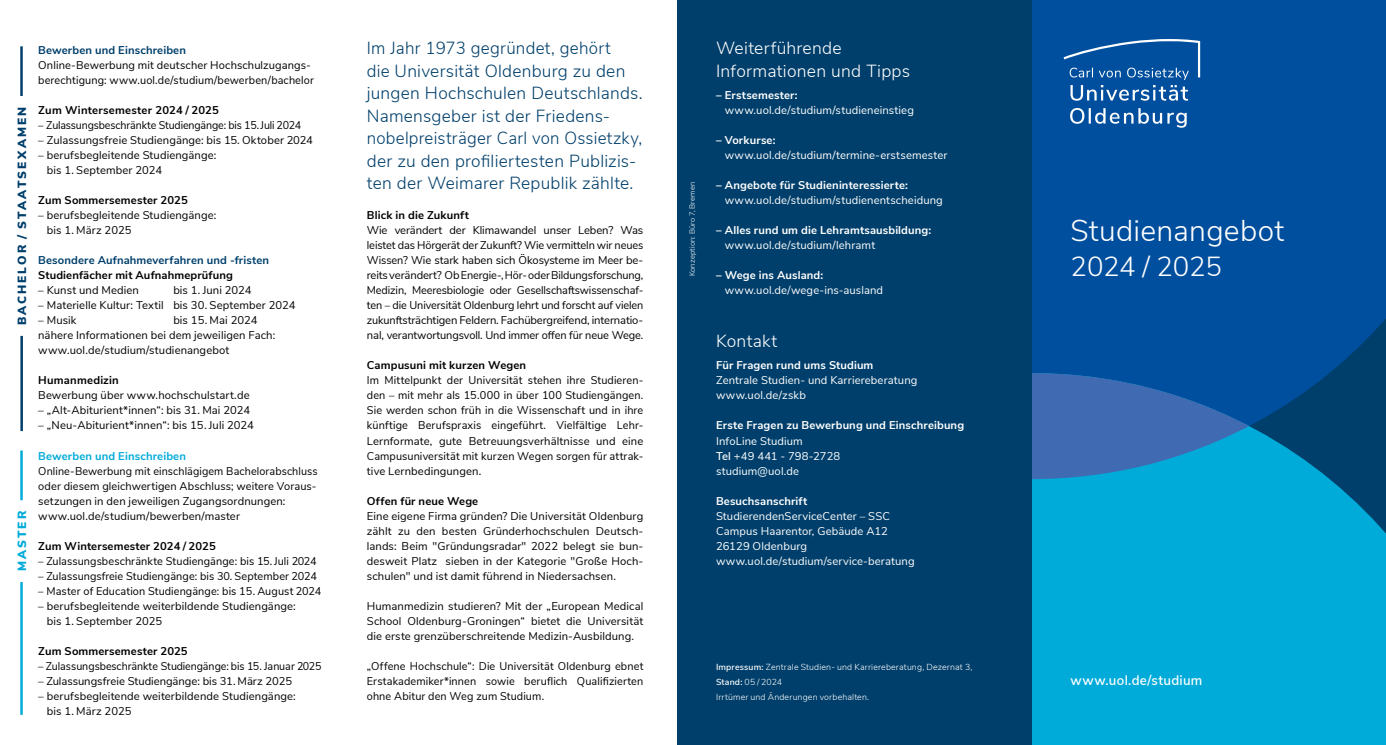
<style>
.page{position:relative;width:1386px;height:745px;background:#fff}
.page>*{position:absolute;margin:0;border:0;box-sizing:border-box;transform-origin:0 0}
.t1{font:300 30px "Nunito Sans";letter-spacing:.01em;color:#fff}
.t2{font:300 27.5px "Nunito Sans";letter-spacing:-.005em;color:#fff}
.t3{font:300 17.5px/22.5px "Nunito Sans";letter-spacing:.015em;color:#003f6b}
.t4{font:300 17.5px/22.5px "Nunito Sans";letter-spacing:.015em;color:#fff}
.t5{font:600 13.75px "Nunito Sans";letter-spacing:.02em;color:#fff}
.t6{font:900 11.88px "Nunito Sans";letter-spacing:.17em;color:#003f6b}
.t7{font:900 11.88px "Nunito Sans";letter-spacing:.175em;color:#00abd9}
.t8{font:11.25px/15px "Nunito Sans";letter-spacing:.01em;color:#000}
.t9{font:11.25px/15px "Nunito Sans";letter-spacing:.01em;color:#fff}
.t10{font:11.25px/15px "Nunito Sans";letter-spacing:.01em;color:#000;scale:.96 1}
.t11{font:700 11.25px "Nunito Sans";letter-spacing:.01em;color:#000}
.t12{font:700 11.25px "Nunito Sans";letter-spacing:.01em;color:#fff}
.t13{font:700 11.25px "Nunito Sans";letter-spacing:.01em;color:#003f6b}
.t14{font:11.25px "Nunito Sans";letter-spacing:-.015em;color:#000;scale:.96 1}
.t15{font:700 11.25px "Nunito Sans";letter-spacing:.015em;color:#00abd9}
.t16{font:300 8.75px/15px "Nunito Sans";letter-spacing:.02em;color:#fff}
.t17{font:300 7.5px "Nunito Sans";letter-spacing:.025em;color:#fff}
.s1{font-weight:600}
</style>
<div class="page">
<div style="left:1031px;top:0;width:354px;height:373px;background:#004f9e"></div>
<svg style="left:1031px;top:373px;width:354px;height:371px;fill:#00abd9"></svg>
<svg style="left:1031px;top:373px;width:218px;height:106px"></svg>
<div style="left:677px;top:0;width:354px;height:744px;background:#003f6b"></div>
<svg style="left:1070px;top:108px;width:116px;height:20px"></svg>
<svg style="left:1063px;top:39px;width:137px;height:62px"></svg>
<hr style="left:20px;top:581px;width:3px;height:133px;background:#00abd9">
<hr style="left:20px;top:335px;width:3px;height:96px;background:#003f6b">
<hr style="left:20px;top:450px;width:3px;height:50px;background:#00abd9">
<hr style="left:20px;top:46px;width:3px;height:50px;background:#003f6b">
<p class="t6" style="left:13px;top:325px;width:220px;rotate:-90deg">BACHELOR / STAATSEXAMEN</p>
<p class="t7" style="left:13px;top:571px;width:62px;rotate:-90deg">MASTER</p>
<p class="t13" style="left:38px;top:42px;width:149px">Bewerben und Einschreiben</p>
<p class="t8" style="left:38px;top:57px;width:277px">Online-Bewerbung mit deutscher Hochschulzugangs&shy;berechtigung: www.uol.de/studium/bewerben/bachelor</p>
<p class="t11" style="left:38px;top:102px;width:182px">Zum Wintersemester 2024 / 2025</p>
<p class="t14" style="left:38px;top:117px;width:275px">– Zulassungsbeschränkte Studiengänge: bis 15. Juli 2024</p>
<p class="t8" style="left:38px;top:132px;width:276px">– Zulassungsfreie Studiengänge: bis 15. Oktober 2024</p>
<p class="t8" style="left:47px;top:147px;width:171px;text-indent:-9px">– berufsbegleitende Studiengänge: bis 1. September 2024</p>
<p class="t11" style="left:38px;top:192px;width:151px">Zum Sommersemester 2025</p>
<p class="t8" style="left:47px;top:207px;width:171px;text-indent:-9px">– berufsbegleitende Studiengänge: bis 1. März 2025</p>
<p class="t13" style="left:38px;top:252px;width:232px">Besondere Aufnahmeverfahren und -fristen</p>
<p class="t11" style="left:38px;top:267px;width:196px">Studienfächer mit Aufnahmeprüfung</p>
<p class="t8" style="left:38px;top:282px;width:102px">– Kunst und Medien</p>
<p class="t8" style="left:173px;top:282px;width:80px">bis 1. Juni 2024</p>
<p class="t8" style="left:38px;top:297px;width:259px">– Materielle Kultur: Textil bis 30. September 2024</p>
<p class="t8" style="left:38px;top:312px;width:40px">– Musik</p>
<p class="t8" style="left:38px;top:312px;width:238px;text-indent:135px">bis 15. Mai 2024 nähere Informationen bei dem jeweiligen Fach: www.uol.de/studium/studienangebot</p>
<p class="t11" style="left:38px;top:372px;width:82px">Humanmedizin</p>
<p class="t8" style="left:38px;top:387px;width:213px">Bewerbung über www.hochschulstart.de</p>
<p class="t8" style="left:38px;top:402px;width:213px">– „Alt-Abiturient*innen“: bis 31. Mai 2024</p>
<p class="t8" style="left:38px;top:417px;width:217px">– „Neu-Abiturient*innen“: bis 15. Juli 2024</p>
<p class="t15" style="left:38px;top:447px;width:149px">Bewerben und Einschreiben</p>
<p class="t10" style="left:38px;top:462px;width:292px">Online-Bewerbung mit einschlägigem Bachelorabschluss oder diesem gleichwertigen Abschluss; weitere Voraus&shy;setzungen in den jeweiligen Zugangsordnungen: www.uol.de/studium/bewerben/master</p>
<p class="t11" style="left:38px;top:537px;width:179px">Zum Wintersemester 2024 / 2025</p>
<p class="t8" style="left:38px;top:552px;width:280px">– Zulassungsbeschränkte Studiengänge: bis 15. Juli 2024</p>
<p class="t8" style="left:38px;top:567px;width:280px">– Zulassungsfreie Studiengänge: bis 30. September 2024</p>
<p class="t8" style="left:38px;top:582px;width:284px">– Master of Education Studiengänge: bis 15. August 2024</p>
<p class="t8" style="left:47px;top:597px;width:250px;text-indent:-9px">– berufsbegleitende weiterbildende Studiengänge: bis 1. September 2025</p>
<p class="t11" style="left:38px;top:642px;width:151px">Zum Sommersemester 2025</p>
<p class="t10" style="left:38px;top:657px;width:296px">– Zulassungsbeschränkte Studiengänge: bis 15. Januar 2025</p>
<p class="t8" style="left:38px;top:672px;width:255px">– Zulassungsfreie Studiengänge: bis 31. März 2025</p>
<p class="t8" style="left:47px;top:687px;width:250px;text-indent:-9px">– berufsbegleitende weiterbildende Studiengänge: bis 1. März 2025</p>
<p class="t3" style="left:367px;top:36px;width:277px">Im Jahr 1973 gegründet, gehört<br>die Universität Oldenburg zu den jungen Hochschulen Deutschlands.<br>Namensgeber ist der Friedens&shy;nobelpreisträger Carl von Ossietzky, der zu den profiliertesten Publizis&shy;ten der Weimarer Republik zählte.</p>
<p class="t11" style="left:367px;top:207px;width:103px">Blick in die Zukunft</p>
<p class="t8" style="left:367px;top:222px;width:278px;text-align:justify">Wie verändert der Klimawandel unser Leben? Was leistet das Hörgerät der Zukunft? Wie vermitteln wir neues Wissen? Wie stark haben sich Ökosysteme im Meer be&shy;reits verändert? Ob Energie-, Hör- oder Bildungsforschung, Medizin, Meeresbiologie oder Gesellschaftswissenschaf&shy;ten – die Universität Oldenburg lehrt und forscht auf vielen zukunftsträchtigen Feldern. Fachübergreifend, internatio&shy;nal, verantwortungsvoll. Und immer offen für neue Wege.</p>
<p class="t11" style="left:367px;top:357px;width:161px">Campusuni mit kurzen Wegen</p>
<p class="t8" style="left:367px;top:372px;width:278px;text-align:justify">Im Mittelpunkt der Universität stehen ihre Studieren&shy;den – mit mehr als 15.000 in über 100 Studiengängen.<br>Sie werden schon früh in die Wissenschaft und in ihre künftige Berufspraxis eingeführt. Vielfältige Lehr-Lernformate, gute Betreuungsverhältnisse und eine Campusuniversität mit kurzen Wegen sorgen für attrak&shy;tive Lernbedingungen.</p>
<p class="t11" style="left:367px;top:492px;width:113px">Offen für neue Wege</p>
<p class="t8" style="left:367px;top:507px;width:278px;text-align:justify">Eine eigene Firma gründen? Die Universität Oldenburg zählt zu den besten Gründerhochschulen Deutsch&shy;lands: Beim "Gründungsradar" 2022 belegt sie bun&shy;desweit Platz sieben in der Kategorie "Große Hoch&shy;schulen" und ist damit führend in Niedersachsen.</p>
<p class="t8" style="left:367px;top:597px;width:278px;text-align:justify">Humanmedizin studieren? Mit der „European Medical School Oldenburg-Groningen“ bietet die Universität die erste grenzüberschreitende Medizin-Ausbildung.</p>
<p class="t8" style="left:367px;top:657px;width:278px;text-align:justify">„Offene Hochschule“: Die Universität Oldenburg ebnet Erstakademiker*innen sowie beruflich Qualifizierten ohne Abitur den Weg zum Studium.</p>
<p class="t17" style="left:687px;top:276px;width:96px;rotate:-90deg">Konzeption: Büro 7, Bremen</p>
<h3 class="t4" style="left:716px;top:36px;width:196px">Weiterführende<br>Informationen und Tipps</h3>
<p class="t12" style="left:716px;top:87px;width:83px">– Erstsemester:</p>
<p class="t9" style="left:724px;top:102px;width:191px">www.uol.de/studium/studieneinstieg</p>
<p class="t12" style="left:716px;top:132px;width:61px">– Vorkurse:</p>
<p class="t9" style="left:724px;top:147px;width:224px">www.uol.de/studium/termine-erstsemester</p>
<p class="t12" style="left:716px;top:177px;width:193px">– Angebote für Studieninteressierte:</p>
<p class="t9" style="left:724px;top:192px;width:220px">www.uol.de/studium/studienentscheidung</p>
<p class="t12" style="left:716px;top:222px;width:217px">– Alles rund um die Lehramtsausbildung:</p>
<p class="t9" style="left:724px;top:237px;width:152px">www.uol.de/studium/lehramt</p>
<p class="t12" style="left:716px;top:267px;width:109px">– Wege ins Ausland:</p>
<p class="t9" style="left:724px;top:282px;width:160px">www.uol.de/wege-ins-ausland</p>
<h3 class="t4" style="left:716px;top:328px;width:63px">Kontakt</h3>
<p class="t12" style="left:716px;top:357px;width:159px">Für Fragen rund ums Studium</p>
<p class="t9" style="left:716px;top:372px;width:203px">Zentrale Studien- und Karriereberatung www.uol.de/zskb</p>
<p class="t12" style="left:716px;top:417px;width:250px">Erste Fragen zu Bewerbung und Einschreibung</p>
<p class="t9" style="left:716px;top:432px;width:126px">InfoLine Studium<br><span class="s1">Tel</span> +49 441 - 798-2728 studium@uol.de</p>
<p class="t12" style="left:716px;top:492px;width:93px">Besuchsanschrift</p>
<p class="t9" style="left:716px;top:507px;width:200px">StudierendenServiceCenter – SSC<br>Campus Haarentor, Gebäude A12<br>26129 Oldenburg www.uol.de/studium/service-beratung</p>
<p class="t16" style="left:716px;top:658px;width:258px"><span class="s1">Impressum:</span> Zentrale Studien- und Karriereberatung, Dezernat 3,<br><span class="s1">Stand:</span> 05 / 2024<br>Irrtümer und Änderungen vorbehalten.</p>
<h1 class="t1" style="left:1070px;top:209px;width:215px">Studienangebot</h1>
<h2 class="t2" style="left:1070px;top:247px;width:153px">2024 / 2025</h2>
<p class="t5" style="left:1070px;top:669px;width:133px">www.uol.de/studium</p>
</div>
